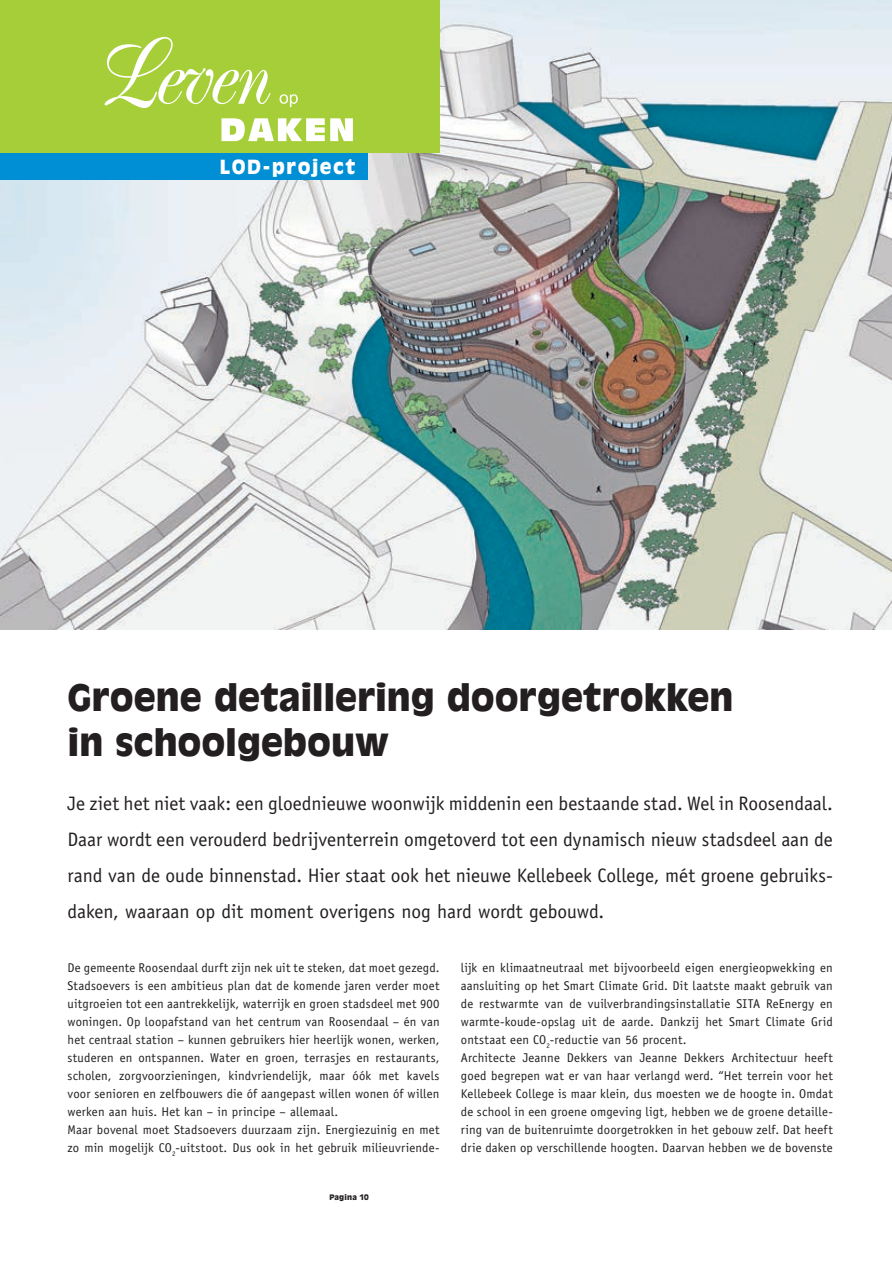
<style>
.page{position:relative;width:892px;height:1262px;background:#fff}
.page>*{position:absolute;margin:0;border:0;box-sizing:border-box;transform-origin:0 0}
.t1{font:900 36px/45px "Antique Olive";color:#231f20}
.t2{font:19.5px/36px "Officina Sans";letter-spacing:-.005em;color:#231f20;text-align:justify}
.t3{font:900 19.2px "Antique Olive";letter-spacing:.08em;color:#fff}
.t4{font:12.75px/18px "Officina Sans";letter-spacing:.015em;color:#231f20}
.t5{font:900 7.5px "Antique Olive";letter-spacing:.025em;color:#231f20}
</style>
<div class="page">
<img style="left:0;top:0;width:892px;height:630px">
<div style="left:0;top:0;width:440px;height:153px;background:#a6ce39"></div>
<svg style="left:105px;top:37px;width:166px;height:71px"></svg>
<svg style="left:221px;top:118px;width:132px;height:23px"></svg>
<svg style="left:280px;top:94px;width:18px;height:13px"></svg>
<div style="left:0;top:153px;width:368px;height:27px;background:#008fd5"></div>
<h3 class="t3" style="left:220px;top:156px;width:137px">LOD-project</h3>
<h1 class="t1" style="left:68px;top:674px;width:667px">Groene detaillering doorgetrokken in schoolgebouw</h1>
<p class="t2" style="left:68px;top:785px;width:767px">Je ziet het niet vaak: een gloednieuwe woonwijk middenin een bestaande stad. Wel in Roosendaal.<br>Daar wordt een verouderd bedrijventerrein omgetoverd tot een dynamisch nieuw stadsdeel aan de rand van de oude binnenstad. Hier staat ook het nieuwe Kellebeek College, mét groene gebruiks&shy;daken, waaraan op dit moment overigens nog hard wordt gebouwd.</p>
<p class="t4" style="left:68px;top:958px;width:374px">De gemeente Roosendaal durft zijn nek uit te steken, dat moet gezegd.<br>Stadsoevers is een ambitieus plan dat de komende jaren verder moet uitgroeien tot een aantrekkelijk, waterrijk en groen stadsdeel met 900 woningen. Op loopafstand van het centrum van Roosendaal – én van het centraal station – kunnen gebruikers hier heerlijk wonen, werken, studeren en ontspannen. Water en groen, terrasjes en restaurants, scholen, zorgvoorzieningen, kindvriendelijk, maar óók met kavels voor senioren en zelfbouwers die óf aangepast willen wonen óf willen werken aan huis. Het kan – in principe – allemaal.<br>Maar bovenal moet Stadsoevers duurzaam zijn. Energiezuinig en met zo min mogelijk CO<sub>2</sub>-uitstoot. Dus ook in het gebruik milieuvriende-</p>
<p class="t4" style="left:461px;top:958px;width:374px">lijk en klimaatneutraal met bijvoorbeeld eigen energieopwekking en aansluiting op het Smart Climate Grid. Dit laatste maakt gebruik van de restwarmte van de vuilverbrandingsinstallatie SITA ReEnergy en warmte-koude-opslag uit de aarde. Dankzij het Smart Climate Grid ontstaat een CO<sub>2</sub>-reductie van 56 procent.<br>Architecte Jeanne Dekkers van Jeanne Dekkers Architectuur heeft goed begrepen wat er van haar verlangd werd. “Het terrein voor het Kellebeek College is maar klein, dus moesten we de hoogte in. Omdat de school in een groene omgeving ligt, hebben we de groene detaille&shy;ring van de buitenruimte doorgetrokken in het gebouw zelf. Dat heeft drie daken op verschillende hoogten. Daarvan hebben we de bovenste</p>
<p class="t5" style="left:329px;top:1193px;width:41px">Pagina 10</p>
</div>
